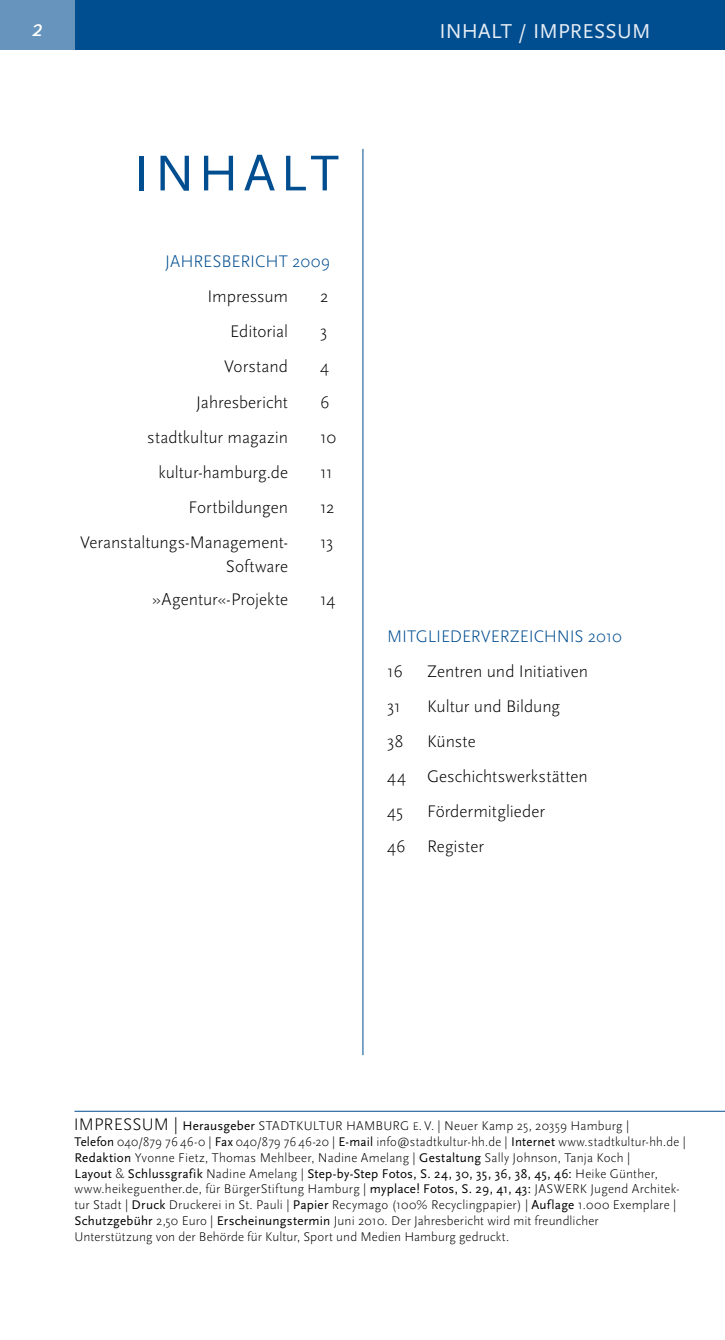
<style>
.page{position:relative;width:725px;height:1340px;background:#fff}
.page>*{position:absolute;margin:0;border:0;box-sizing:border-box;transform-origin:0 0}
.t1{font:52.5px "Scala Sans";color:#004d90}
.t2{font:21px "Scala Sans";color:#e6edf4}
.t3{font:300 17.5px/35px "Scala Sans";letter-spacing:-.005em;color:#000}
.t4{font:300 17.5px "Scala Sans";letter-spacing:-.005em;color:#004d90}
.t5{font:300 13.12px/15.8px "Scala Sans";letter-spacing:.01em;color:#000}
.s1{font-size:17.5px}
.s2{font-weight:400}
.s3{font-size:11.38px}
</style>
<div class="page">
<div style="left:0;top:0;width:724px;height:50px;background:#004d90"></div>
<div style="left:0;top:0;width:74px;height:50px;background:#6694bc"></div>
<hr style="left:724px;top:0;width:1px;height:50px;background:#004d90">
<hr style="left:74px;top:1110px;width:650px;height:1px;background:#004d90">
<hr style="left:362px;top:149px;width:1px;height:906px;background:#004d90">
<h1 class="t1" style="left:134px;top:145px;width:99px">Inhalt</h1>
<h3 class="t4" style="left:165px;top:252px;width:26px">jahres</h3>
<h3 class="t4" style="left:221px;top:252px;width:110px">beri cht 2009</h3>
<h3 class="t3" style="left:207px;top:279px;width:82px">Impressum</h3>
<h3 class="t3" style="left:320px;top:279px;width:10px">2</h3>
<h3 class="t3" style="left:230px;top:314px;width:59px">Editorial</h3>
<h3 class="t3" style="left:320px;top:314px;width:9px">3</h3>
<h3 class="t3" style="left:224px;top:349px;width:65px">Vorstand</h3>
<h3 class="t3" style="left:320px;top:349px;width:10px">4</h3>
<h3 class="t3" style="left:196px;top:384px;width:93px">Jahresbericht</h3>
<h3 class="t3" style="left:320px;top:384px;width:11px">6</h3>
<h3 class="t3" style="left:147px;top:419px;width:142px">stadtkultur magazin</h3>
<h3 class="t3" style="left:320px;top:419px;width:18px">10</h3>
<h3 class="t3" style="left:158px;top:454px;width:131px">kultur-hamburg.de</h3>
<h3 class="t3" style="left:320px;top:454px;width:14px">11</h3>
<h3 class="t3" style="left:188px;top:489px;width:101px">Fortbildungen</h3>
<h3 class="t3" style="left:320px;top:489px;width:16px">12</h3>
<h3 class="t3" style="left:80px;top:524px;width:209px">Veranstaltungs-Management-</h3>
<h3 class="t3" style="left:320px;top:524px;width:15px">13</h3>
<h3 class="t3" style="left:152px;top:550px;width:137px;line-height:33.2px;text-align:right">Software »Agentur«-Projekte</h3>
<h3 class="t3" style="left:320px;top:582px;width:17px">14</h3>
<h2 class="t2" style="left:439px;top:20px;width:36px">inhalt</h2>
<h2 class="t2" style="left:518px;top:20px;width:28px">/ impress</h2>
<h2 class="t2" style="left:617px;top:20px;width:30px">um</h2>
<h3 class="t4" style="left:387px;top:626px;width:85px">Mitgliederver</h3>
<h3 class="t4" style="left:509px;top:626px;width:45px">zeichnis</h3>
<h3 class="t4" style="left:587px;top:626px;width:35px">2010</h3>
<h3 class="t3" style="left:387px;top:654px;width:17px">16</h3>
<h3 class="t3" style="left:427px;top:654px;width:162px">Zentren und Initiativen</h3>
<h3 class="t3" style="left:387px;top:689px;width:15px">31</h3>
<h3 class="t3" style="left:427px;top:689px;width:135px">Kultur und Bildung</h3>
<h3 class="t3" style="left:387px;top:724px;width:17px">38</h3>
<h3 class="t3" style="left:387px;top:724px;width:202px;text-indent:40px">Künste<br>44 Geschichtswerkstätten<br>45</h3>
<h3 class="t3" style="left:387px;top:794px;width:159px;text-indent:40px">Fördermitglieder<br>46 Register</h3>
<p class="t5" style="left:74px;top:1118px;width:613px"><span class="s1">IMPRESSUM |</span> <span class="s2">Herausgeber</span> Stadtku ltur Ham burg <span class="s3">e</span>. V. | Neuer Kamp 25, 20359 Hamburg |<br><span class="s2">Telefon</span> 040/879 76 46-0 | <span class="s2">Fax</span> 040/879 76 46-20 | <span class="s2">E-mail</span> info@stadtkultur-hh.de | <span class="s2">Internet</span> www.stadtkultur-hh.de | <span class="s2">Redaktion</span> Yvonne Fietz, -Thomas Mehlbeer, Nadine Amelang | <span class="s2">Gestaltung</span> Sally Johnson, Tanja Koch |<br><span class="s2">Layout</span> &amp; <span class="s2">Schlussgrafik</span> Nadine Amelang | <span class="s2">Step-by-Step Fotos, S. 24, 30, 35, 36, 38, 45, 46:</span> Heike Günther, www.heikeguenther.de, für B ürgerStiftung Hamburg | <span class="s2">myplace! Fotos, S. 29, 41, 43:</span> JASWERK Jugend Architek&shy;tur Stadt | <span class="s2">Druck</span> D ruckerei in St. Pauli | <span class="s2">Papier</span> Recymago (100% Re-cyc-ling--papier) | <span class="s2">Auflage</span> 1.000 Exemplare | <span class="s2">Schutzgebühr</span> 2,50 Euro | <span class="s2">Erscheinungstermin</span> Juni 2010. Der Jahresbericht wird mit freundlicher<br>Unterstützung von der Behörde für Kultur, Sport und Medien Hamburg gedruckt.</p>
</div>
